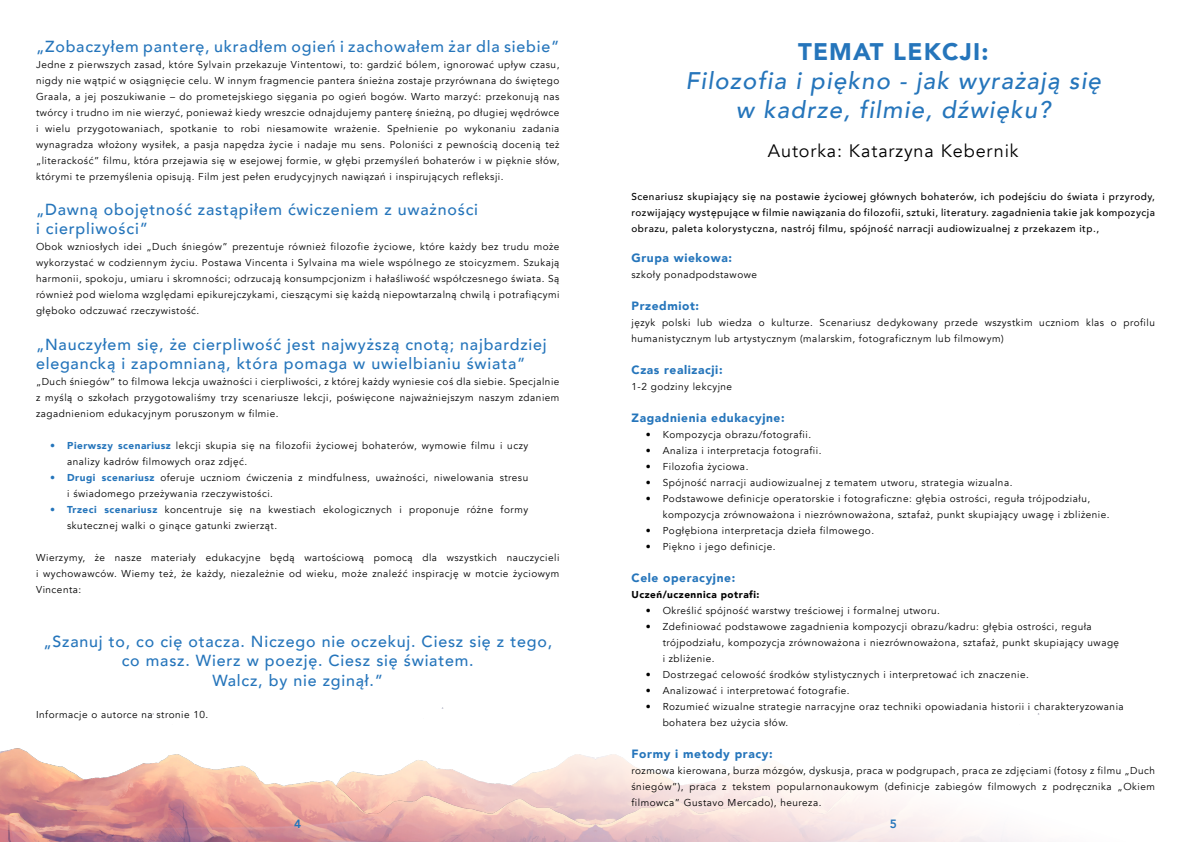
<style>
.page{position:relative;width:1191px;height:842px;background:#fff}
.page>*{position:absolute;margin:0;border:0;box-sizing:border-box;transform-origin:0 0}
.t1{font:italic 500 24px/28.8px "Avenir";letter-spacing:.05em;color:#2575bb;text-align:center}
.t2{font:900 24px "Avenir";letter-spacing:.05em;color:#2575bb}
.t3{font:18px "Avenir";letter-spacing:.05em;color:#000}
.t4{font:500 16px/19.2px "Avenir";letter-spacing:.05em;color:#2575bb}
.t5{font:900 12px "Avenir";letter-spacing:.05em;color:#2575bb}
.t6{font:800 12px "Avenir";color:#2575bb}
.t7{font:10px/16px "Avenir";letter-spacing:.05em;color:#000}
.t8{font:500 10px/16px "Avenir";letter-spacing:.05em;color:#000;text-align:justify}
.t9{font:900 10px "Avenir";letter-spacing:.05em;color:#000}
.s1{font-weight:900;color:#2575bb}
</style>
<div class="page">
<svg style="left:0;top:748px;width:1029px;height:94px"></svg>
<h3 class="t4" style="left:36px;top:36px;width:525px">„Zobaczyłem panterę, ukradłem ogień i zachowałem żar dla siebie”</h3>
<p class="t7" style="left:36px;top:57px;width:525px;text-align:justify">Jedne z pierwszych zasad, które Sylvain przekazuje Vintentowi, to: gardzić bólem, ignorować upływ czasu, nigdy nie wątpić w osiągnięcie celu. W innym fragmencie pantera śnieżna zostaje przyrównana do świętego Graala, a jej poszukiwanie – do prometejskiego sięgania po ogień bogów. Warto marzyć: przekonują nas twórcy i trudno im nie wierzyć, ponieważ kiedy wreszcie odnajdujemy panterę śnieżną, po długiej wędrówce i wielu przygotowaniach, spotkanie to robi niesamowite wrażenie. Spełnienie po wykonaniu zadania wynagradza włożony wysiłek, a pasja napędza życie i nadaje mu sens. Poloniści z pewnością docenią też „literackość” filmu, która przejawia się w esejowej formie, w głębi przemyśleń bohaterów i w pięknie słów, którymi te przemyślenia opisują. Film jest pełen erudycyjnych nawiązań i inspirujących refleksji.</p>
<h3 class="t4" style="left:36px;top:199px;width:443px">„Dawną obojętność zastąpiłem ćwiczeniem z uważności i cierpliwości”</h3>
<p class="t7" style="left:36px;top:239px;width:525px;text-align:justify">Obok wzniosłych idei „Duch śniegów” prezentuje również filozofie życiowe, które każdy bez trudu może wykorzystać w codziennym życiu. Postawa Vincenta i Sylvaina ma wiele wspólnego ze stoicyzmem. Szukają harmonii, spokoju, umiaru i skromności; odrzucają konsumpcjonizm i hałaśliwość współczesnego świata. Są również pod wieloma względami epikurejczykami, cieszącymi się każdą niepowtarzalną chwilą i potrafiącymi głęboko odczuwać rzeczywistość.</p>
<h3 class="t4" style="left:36px;top:334px;width:512px">„Nauczyłem się, że cierpliwość jest najwyższą cnotą; najbardziej elegancką i zapomnianą, która pomaga w uwielbianiu świata”</h3>
<p class="t7" style="left:36px;top:374px;width:525px;text-align:justify">„Duch śniegów” to filmowa lekcja uważności i cierpliwości, z której każdy wyniesie coś dla siebie. Specjalnie z myślą o szkołach przygotowaliśmy trzy scenariusze lekcji, poświęcone najważniejszym naszym zdaniem zagadnieniom edukacyjnym poruszonym w filmie.</p>
<p class="t7" style="left:67px;top:438px;width:462px;text-indent:-17px"><span class="s1">• Pierwszy scenariusz</span> lekcji skupia się na filozofii życiowej bohaterów, wymowie filmu i uczy analizy kadrów filmowych oraz zdjęć.</p>
<p class="t7" style="left:67px;top:470px;width:462px;text-indent:-17px"><span class="s1">• Drugi scenariusz</span> oferuje uczniom ćwiczenia z mindfulness, uważności, niwelowania stresu i świadomego przeżywania rzeczywistości.</p>
<p class="t7" style="left:67px;top:502px;width:462px;text-indent:-17px"><span class="s1">• Trzeci scenariusz</span> koncentruje się na kwestiach ekologicznych i proponuje różne formy skutecznej walki o ginące gatunki zwierząt.</p>
<p class="t7" style="left:36px;top:550px;width:525px;text-align:justify">Wierzymy, że nasze materiały edukacyjne będą wartościową pomocą dla wszystkich nauczycieli i wychowawców. Wiemy też, że każdy, niezależnie od wieku, może znaleźć inspirację w motcie życiowym Vincenta:</p>
<h3 class="t4" style="left:43px;top:631px;width:510px;text-align:center">„Szanuj to, co cię otacza. Niczego nie oczekuj. Ciesz się z tego, co masz. Wierz w poezję. Ciesz się światem.<br>Walcz, by nie zginął.”</h3>
<p class="t7" style="left:36px;top:706px;width:174px">Informacje o autorce na stronie 10.</p>
<h1 class="t2" style="left:798px;top:31px;width:192px">TEMAT LEKCJI:</h1>
<h1 class="t1" style="left:685px;top:66px;width:417px">Filozofia i piękno - jak wyrażają się w kadrze, filmie, dźwięku?</h1>
<h2 class="t3" style="left:768px;top:140px;width:252px">Autorka: Katarzyna Kebernik</h2>
<p class="t8" style="left:631px;top:188px;width:525px">Scenariusz skupiający się na postawie życiowej głównych bohaterów, ich podejściu do świata i przyrody, rozwijający występujące w filmie nawiązania do filozofii, sztuki, literatury. zagadnienia takie jak kompozycja obrazu, paleta kolorystyczna, nastrój filmu, spójność narracji audiowizualnej z przekazem itp.,</p>
<p class="t5" style="left:631px;top:248px;width:102px">Grupa wiekowa:</p>
<p class="t7" style="left:631px;top:267px;width:127px">szkoły ponadpodstawowe</p>
<p class="t5" style="left:631px;top:296px;width:69px">Przedmiot:</p>
<p class="t7" style="left:631px;top:315px;width:525px">język polski lub wiedza o kulturze. Scenariusz dedykowany przede wszystkim uczniom klas o profilu humanistycznym lub artystycznym (malarskim, fotograficznym lub filmowym)</p>
<p class="t5" style="left:631px;top:360px;width:93px">Czas realizacji:</p>
<p class="t7" style="left:631px;top:379px;width:102px">1-2 godziny lekcyjne</p>
<p class="t5" style="left:631px;top:408px;width:155px">Zagadnienia edukacyjne:</p>
<p class="t7" style="left:645px;top:427px;width:167px">• Kompozycja obrazu/fotografii.</p>
<p class="t7" style="left:645px;top:443px;width:177px">• Analiza i interpretacja fotografii.</p>
<p class="t7" style="left:645px;top:459px;width:104px">• Filozofia życiowa.</p>
<p class="t7" style="left:645px;top:475px;width:368px">• Spójność narracji audiowizualnej z tematem utworu, strategia wizualna.</p>
<p class="t7" style="left:662px;top:491px;width:448px;text-indent:-17px">• Podstawowe definicje operatorskie i fotograficzne: głębia ostrości, reguła trójpodziału, kompozycja zrównoważona i niezrównoważona, sztafaż, punkt skupiający uwagę i zbliżenie.</p>
<p class="t7" style="left:645px;top:523px;width:230px">• Pogłębiona interpretacja dzieła filmowego.</p>
<p class="t7" style="left:645px;top:539px;width:131px">• Piękno i jego definicje.</p>
<p class="t5" style="left:631px;top:568px;width:105px">Cele operacyjne:</p>
<p class="t9" style="left:631px;top:586px;width:129px">Uczeń/uczennica potrafi:</p>
<p class="t7" style="left:645px;top:603px;width:296px">• Określić spójność warstwy treściowej i formalnej utworu.</p>
<p class="t7" style="left:662px;top:619px;width:458px;text-indent:-17px">• Zdefiniować podstawowe zagadnienia kompozycji obrazu/kadru: głębia ostrości, reguła trójpodziału, kompozycja zrównoważona i niezrównoważona, sztafaż, punkt skupiający uwagę i zbliżenie.</p>
<p class="t7" style="left:645px;top:667px;width:385px">• Dostrzegać celowość środków stylistycznych i interpretować ich znaczenie.</p>
<p class="t7" style="left:645px;top:683px;width:205px">• Analizować i interpretować fotografie.</p>
<p class="t7" style="left:662px;top:699px;width:462px;text-indent:-17px">• Rozumieć wizualne strategie narracyjne oraz techniki opowiadania historii i charakteryzowania bohatera bez użycia słów.</p>
<p class="t5" style="left:631px;top:744px;width:143px">Formy i metody pracy:</p>
<p class="t7" style="left:631px;top:763px;width:525px;text-align:justify">rozmowa kierowana, burza mózgów, dyskusja, praca w podgrupach, praca ze zdjęciami (fotosy z filmu „Duch śniegów”), praca z tekstem popularnonaukowym (definicje zabiegów filmowych z podręcznika „Okiem filmowca” Gustavo Mercado), heureza.</p>
<p class="t6" style="left:294px;top:815px;width:9px">4</p>
<p class="t6" style="left:889px;top:815px;width:9px">5</p>
</div>
